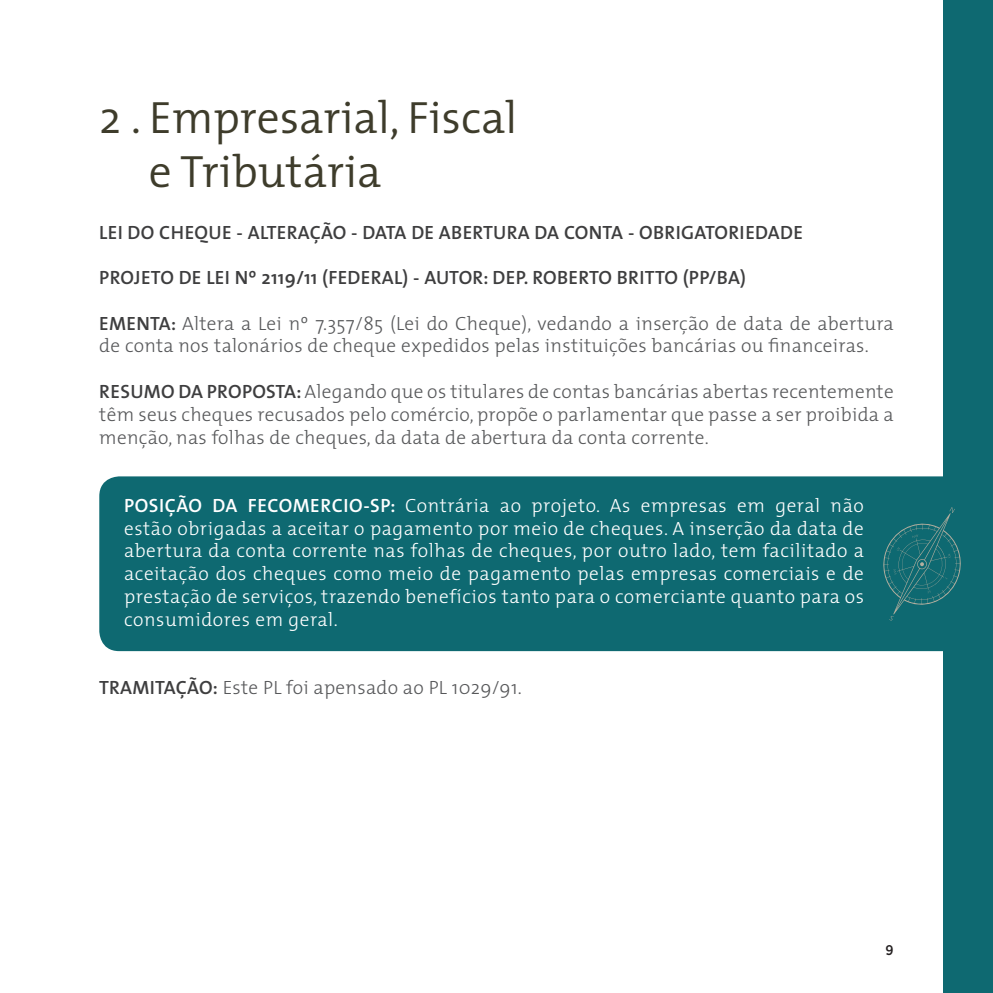
<style>
.page{position:relative;width:993px;height:993px;background:#fff}
.page>*{position:absolute;margin:0;border:0;box-sizing:border-box;transform-origin:0 0}
.t1{font:300 45.5px/54.6px "The Mix";color:#3e3c2b}
.t2{font:300 19.25px/22.8px "The Mix";letter-spacing:.015em;color:#57585a}
.t3{font:300 19.25px/22.8px "The Mix";letter-spacing:.03em;color:#fff;text-align:justify}
.t4{font:600 19.25px "The Mix";letter-spacing:.015em;color:#3e3e3f}
.t5{font:500 14px "Gotham Narrow";color:#231f20}
.s1{font-weight:600;color:#3e3e3f}
.s2{font-weight:600}
</style>
<div class="page">
<div style="left:943px;top:0;width:49px;height:992px;background:#0e6971"></div>
<div style="left:99px;top:476px;width:844px;height:175px;background:#0e6971"></div>
<svg style="left:880px;top:507px;width:81px;height:113px"></svg>
<p class="t1" style="left:149px;top:88px;width:370px;text-indent:-50px">2 . Empresarial, Fiscal e Tributária</p>
<p class="t4" style="left:99px;top:216px;width:705px">LEI DO CHEQUE - ALTERAÇÃO - DATA DE ABERTURA DA CONTA - OBRIGATORIEDADE</p>
<p class="t4" style="left:99px;top:261px;width:648px">PROJETO DE LEI Nº 2119/11 (FEDERAL) - AUTOR: DEP. ROBERTO BRITTO (PP/BA)</p>
<p class="t2" style="left:99px;top:311px;width:795px"><span class="s1">EMENTA:</span> Altera a Lei nº 7.357/85 (Lei do Cheque), vedando a inserção de data de abertura de conta nos talonários de cheque expedidos pelas instituições bancárias ou financeiras.</p>
<p class="t2" style="left:99px;top:379px;width:795px;text-align:justify"><span class="s1">RESUMO DA PROPOSTA:</span> Alegando que os titulares de contas bancárias abertas recentemente têm seus cheques recusados pelo comércio, propõe o parlamentar que passe a ser proibida a menção, nas folhas de cheques, da data de abertura da conta corrente.</p>
<p class="t3" style="left:124px;top:493px;width:741px"><span class="s2">POSIÇÃO DA FECOMERCIO-SP:</span> Contrária ao projeto. As empresas em geral não estão obrigadas a aceitar o pagamento por meio de cheques. A inserção da data de abertura da conta corrente nas folhas de cheques, por outro lado, tem facilitado a aceitação dos cheques como meio de pagamento pelas empresas comerciais e de prestação de serviços, trazendo benefícios tanto para o comerciante quanto para os consumidores em geral.</p>
<p class="t2" style="left:99px;top:675px;width:424px"><span class="s1">TRAMITAÇÃO:</span> Este PL foi apensado ao PL 1029/91.</p>
<p class="t5" style="left:885px;top:940px;width:10px">9</p>
</div>
